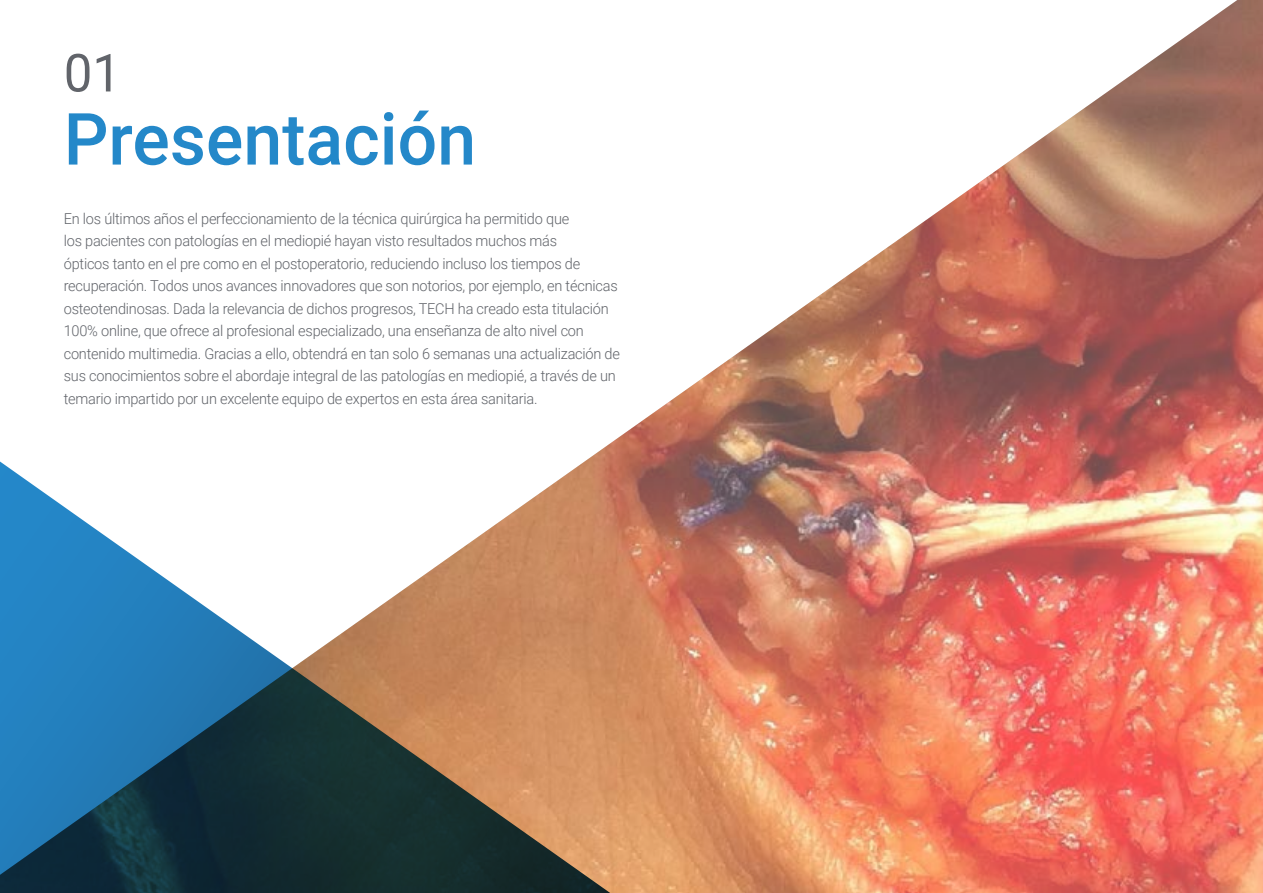
<style>
.page{position:relative;width:1263px;height:893px;background:#fff}
.page>*{position:absolute;margin:0;border:0;box-sizing:border-box;transform-origin:0 0}
.t1{font:500 72px "Roboto";color:#2488c9}
.t2{font:52.5px "Roboto";color:#61646a}
.t3{font:300 15px/22.5px "Roboto";letter-spacing:-.015em;color:#61646a}
.s1{color:#2287c9}
</style>
<div class="page">
<img style="left:606px;top:0;width:657px;height:893px">
<svg style="left:0;top:446px;width:640px;height:447px"></svg>
<h2 class="t2" style="left:64px;top:36px;width:59px">01</h2>
<h1 class="t1" style="left:64px;top:89px;width:414px">Present<span class="s1">a</span>ción</h1>
<p class="t3" style="left:64px;top:207px;width:558px">En los últimos años el perfeccionamiento de la técnica quirúrgica ha permitido que<br>los pacientes con patologías en el mediopié hayan visto resultados muchos más<br>ópticos tanto en el pre como en el postoperatorio, reduciendo incluso los tiempos de recuperación. Todos unos avances innovadores que son notorios, por ejemplo, en técnicas osteotendinosas. Dada la relevancia de dichos progresos, TECH ha creado esta titulación 100% online, que ofrece al profesional especializado, una enseñanza de alto nivel con contenido multimedia. Gracias a ello, obtendrá en tan solo 6 semanas una actualización de sus conocimientos sobre el abordaje integral de las patologías en mediopié, a través de un temario impartido por un excelente equipo de expertos en esta área sanitaria.</p>
</div>
